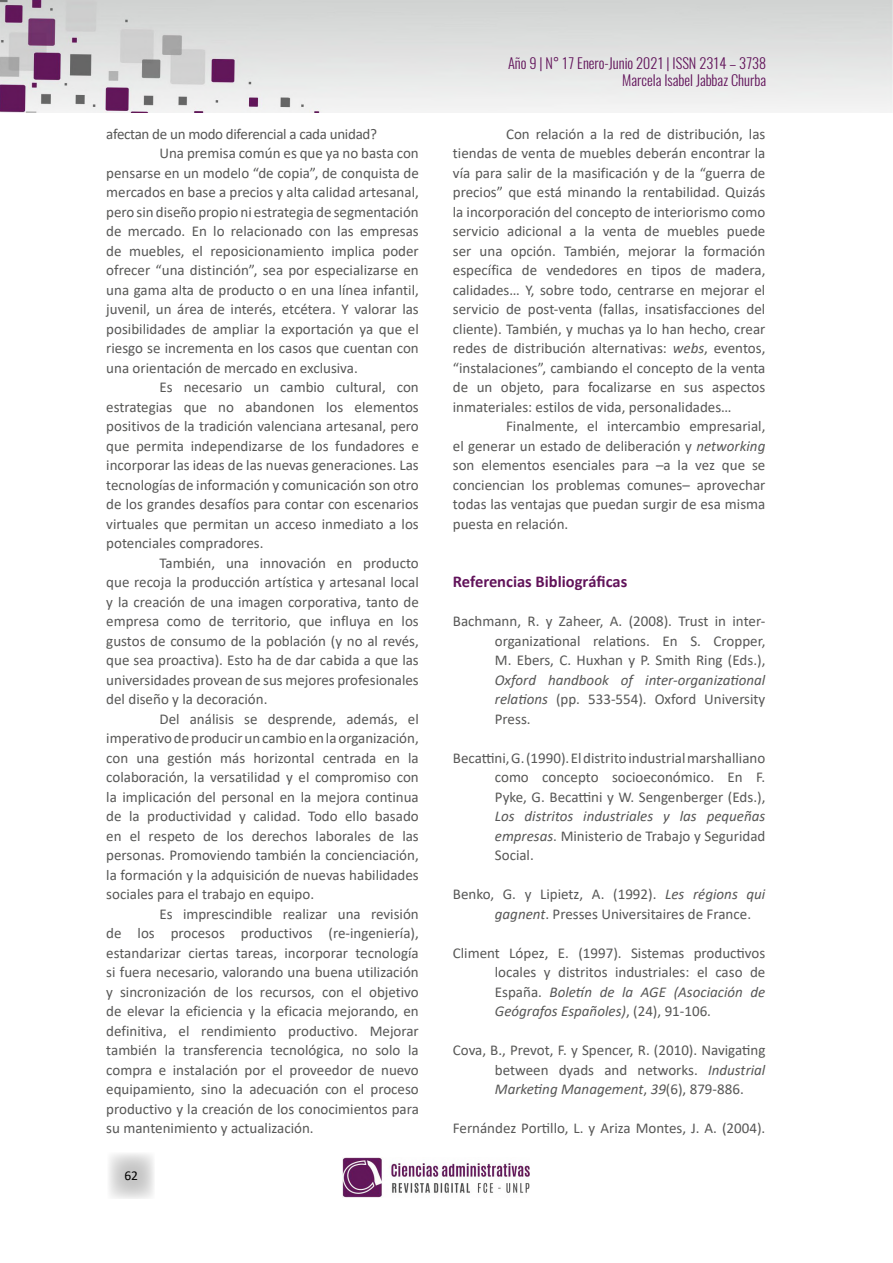
<style>
.page{position:relative;width:893px;height:1263px;background:#fff}
.page>*{position:absolute;margin:0;border:0;box-sizing:border-box;transform-origin:0 0}
.t1{font:700 16.5px "Calibri";color:#61135a}
.t2{font:15px/19.5px "Calibri";color:#575756;text-align:justify}
.t3{font:italic 15px/19.5px "Calibri";color:#575756;text-align:justify}
.t4{font:15px "Calibri";letter-spacing:-.02em;color:#575756}
.t5{font:300 14.4px/17.2px "Oswald";color:#61135a;text-align:right}
.t6{font:13.5px "Calibri";color:#000}
.s1{font-style:italic}
.s2{font-style:normal}
</style>
<div class="page">
<svg style="left:109px;top:1153px;width:45px;height:46px"></svg>
<img style="left:0;top:0;width:893px;height:112px">
<img style="left:342px;top:1157px;width:187px;height:41px">
<p class="t4" style="left:106px;top:123px;width:272px">afectan de un modo diferencial a cada unidad?</p>
<p class="t2" style="left:159px;top:143px;width:261px">Una premisa común es que ya no basta con</p>
<p class="t2" style="left:106px;top:163px;width:314px">pensarse en un modelo “de copia”, de conquista de</p>
<p class="t2" style="left:106px;top:182px;width:314px">mercados en base a precios y alta calidad artesanal,</p>
<p class="t2" style="left:106px;top:202px;width:314px">pero sin diseño propio ni estrategia de segmentación</p>
<p class="t2" style="left:106px;top:221px;width:314px">de mercado. En lo relacionado con las empresas</p>
<p class="t2" style="left:106px;top:241px;width:314px">de muebles, el reposicionamiento implica poder</p>
<p class="t2" style="left:106px;top:260px;width:314px">ofrecer “una distinción”, sea por especializarse en</p>
<p class="t2" style="left:106px;top:280px;width:314px">una gama alta de producto o en una línea infantil,</p>
<p class="t2" style="left:106px;top:299px;width:314px">juvenil, un área de interés, etcétera. Y valorar las</p>
<p class="t2" style="left:106px;top:319px;width:314px">posibilidades de ampliar la exportación ya que el</p>
<p class="t2" style="left:106px;top:338px;width:314px">riesgo se incrementa en los casos que cuentan con</p>
<p class="t2" style="left:106px;top:358px;width:253px">una orientación de mercado en exclusiva.</p>
<p class="t2" style="left:159px;top:377px;width:261px">Es necesario un cambio cultural, con</p>
<p class="t2" style="left:106px;top:397px;width:314px">estrategias que no abandonen los elementos</p>
<p class="t2" style="left:106px;top:416px;width:314px">positivos de la tradición valenciana artesanal, pero</p>
<p class="t2" style="left:106px;top:436px;width:314px">que permita independizarse de los fundadores e</p>
<p class="t2" style="left:106px;top:455px;width:314px">incorporar las ideas de las nuevas generaciones. Las</p>
<p class="t2" style="left:106px;top:475px;width:314px">tecnologías de información y comunicación son otro</p>
<p class="t2" style="left:106px;top:494px;width:314px">de los grandes desafíos para contar con escenarios</p>
<p class="t2" style="left:106px;top:514px;width:314px">virtuales que permitan un acceso inmediato a los</p>
<p class="t2" style="left:106px;top:533px;width:159px">potenciales compradores.</p>
<p class="t2" style="left:159px;top:553px;width:261px">También, una innovación en producto</p>
<p class="t2" style="left:106px;top:572px;width:314px">que recoja la producción artística y artesanal local</p>
<p class="t2" style="left:106px;top:592px;width:314px">y la creación de una imagen corporativa, tanto de</p>
<p class="t2" style="left:106px;top:611px;width:314px">empresa como de territorio, que influya en los</p>
<p class="t2" style="left:106px;top:631px;width:314px">gustos de consumo de la población (y no al revés,</p>
<p class="t2" style="left:106px;top:650px;width:314px">que sea proactiva). Esto ha de dar cabida a que las</p>
<p class="t2" style="left:106px;top:670px;width:314px">universidades provean de sus mejores profesionales</p>
<p class="t2" style="left:106px;top:689px;width:163px">del diseño y la decoración.</p>
<p class="t2" style="left:159px;top:709px;width:261px">Del análisis se desprende, además, el</p>
<p class="t2" style="left:106px;top:728px;width:314px">imperativo de producir un cambio en la organización,</p>
<p class="t2" style="left:106px;top:748px;width:314px">con una gestión más horizontal centrada en la</p>
<p class="t2" style="left:106px;top:767px;width:314px">colaboración, la versatilidad y el compromiso con</p>
<p class="t2" style="left:106px;top:787px;width:314px">la implicación del personal en la mejora continua</p>
<p class="t2" style="left:106px;top:806px;width:314px">de la productividad y calidad. Todo ello basado</p>
<p class="t2" style="left:106px;top:826px;width:314px">en el respeto de los derechos laborales de las</p>
<p class="t2" style="left:106px;top:845px;width:314px">personas. Promoviendo también la concienciación,</p>
<p class="t2" style="left:106px;top:865px;width:314px">la formación y la adquisición de nuevas habilidades</p>
<p class="t2" style="left:106px;top:884px;width:209px">sociales para el trabajo en equipo.</p>
<p class="t2" style="left:159px;top:904px;width:261px">Es imprescindible realizar una revisión</p>
<p class="t2" style="left:106px;top:923px;width:314px">de los procesos productivos (re-ingeniería),</p>
<p class="t2" style="left:106px;top:943px;width:314px">estandarizar ciertas tareas, incorporar tecnología</p>
<p class="t2" style="left:106px;top:962px;width:314px">si fuera necesario, valorando una buena utilización</p>
<p class="t2" style="left:106px;top:982px;width:314px">y sincronización de los recursos, con el objetivo</p>
<p class="t2" style="left:106px;top:1001px;width:314px">de elevar la eficiencia y la eficacia mejorando, en</p>
<p class="t2" style="left:106px;top:1021px;width:314px">definitiva, el rendimiento productivo. Mejorar</p>
<p class="t2" style="left:106px;top:1040px;width:314px">también la transferencia tecnológica, no solo la</p>
<p class="t2" style="left:106px;top:1060px;width:314px">compra e instalación por el proveedor de nuevo</p>
<p class="t2" style="left:106px;top:1079px;width:314px">equipamiento, sino la adecuación con el proceso</p>
<p class="t2" style="left:106px;top:1099px;width:314px">productivo y la creación de los conocimientos para</p>
<p class="t2" style="left:106px;top:1118px;width:209px">su mantenimiento y actualización.</p>
<p class="t6" style="left:124px;top:1166px;width:15px">62</p>
<p class="t5" style="left:508px;top:52px;width:260px">Año 9 | N° 17 Enero-Junio 2021 | ISSN 2314 – 3738<br>Marcela Isabel Jabbaz Churba</p>
<p class="t2" style="left:453px;top:124px;width:314px;text-indent:53px">Con relación a la red de distribución, las tiendas de venta de muebles deberán encontrar la vía para salir de la masificación y de la “guerra de precios” que está minando la rentabilidad. Quizás la incorporación del concepto de interiorismo como servicio adicional a la venta de muebles puede ser una opción. También, mejorar la formación específica de vendedores en tipos de madera, calidades… Y, sobre todo, centrarse en mejorar el servicio de post-venta (fallas, insatisfacciones del cliente). También, y muchas ya lo han hecho, crear redes de distribución alternativas: <span class="s1">webs</span>, eventos, “instalaciones”, cambiando el concepto de la venta de un objeto, para focalizarse en sus aspectos inmateriales: estilos de vida, personalidades…</p>
<p class="t2" style="left:453px;top:416px;width:314px;text-indent:53px">Finalmente, el intercambio empresarial, el generar un estado de deliberación y <span class="s1">networking </span>son elementos esenciales para –a la vez que se conciencian los problemas comunes– aprovechar todas las ventajas que puedan surgir de esa misma puesta en relación.</p>
<p class="t1" style="left:453px;top:570px;width:176px">Referencias Bibliográficas</p>
<p class="t2" style="left:495px;top:611px;width:272px;text-indent:-42px">Bachmann, R. y Zaheer, A. (2008). Trust in inter&shy;organizational relations. En S. Cropper, M. Ebers, C. Huxhan y P. Smith Ring (Eds.),</p>
<p class="t3" style="left:495px;top:669px;width:272px">Oxford handbook of inter-organizational relations <span class="s2">(pp. 533-554). Oxford University Press.</span></p>
<p class="t2" style="left:495px;top:748px;width:272px;text-indent:-42px">Becattini, G. (1990). El distrito industrial marshalliano como concepto socioeconómico. En F.<br>Pyke, G. Becattini y W. Sengenberger (Eds.),</p>
<p class="t3" style="left:495px;top:806px;width:272px">Los distritos industriales y las pequeñas empresas<span class="s2">. Ministerio de Trabajo y Seguridad Social.</span></p>
<p class="t2" style="left:495px;top:884px;width:272px;text-indent:-42px">Benko, G. y Lipietz, A. (1992). <span class="s1">Les régions qui gagnent</span>. Presses Universitaires de France.</p>
<p class="t2" style="left:495px;top:943px;width:272px;text-indent:-42px">Climent López, E. (1997). Sistemas productivos locales y distritos industriales: el caso de España. <span class="s1">Boletín de la AGE (Asociación de Geógrafos Españoles)</span>, (24), 91-106.</p>
<p class="t2" style="left:495px;top:1040px;width:272px;text-indent:-42px">Cova, B., Prevot, F. y Spencer, R. (2010). Navigating between dyads and networks. <span class="s1">Industrial Marketing Management</span>, <span class="s1">39</span>(6), 879-886.</p>
<p class="t2" style="left:453px;top:1118px;width:314px">Fernández Portillo, L. y Ariza Montes, J. A. (2004).</p>
</div>
